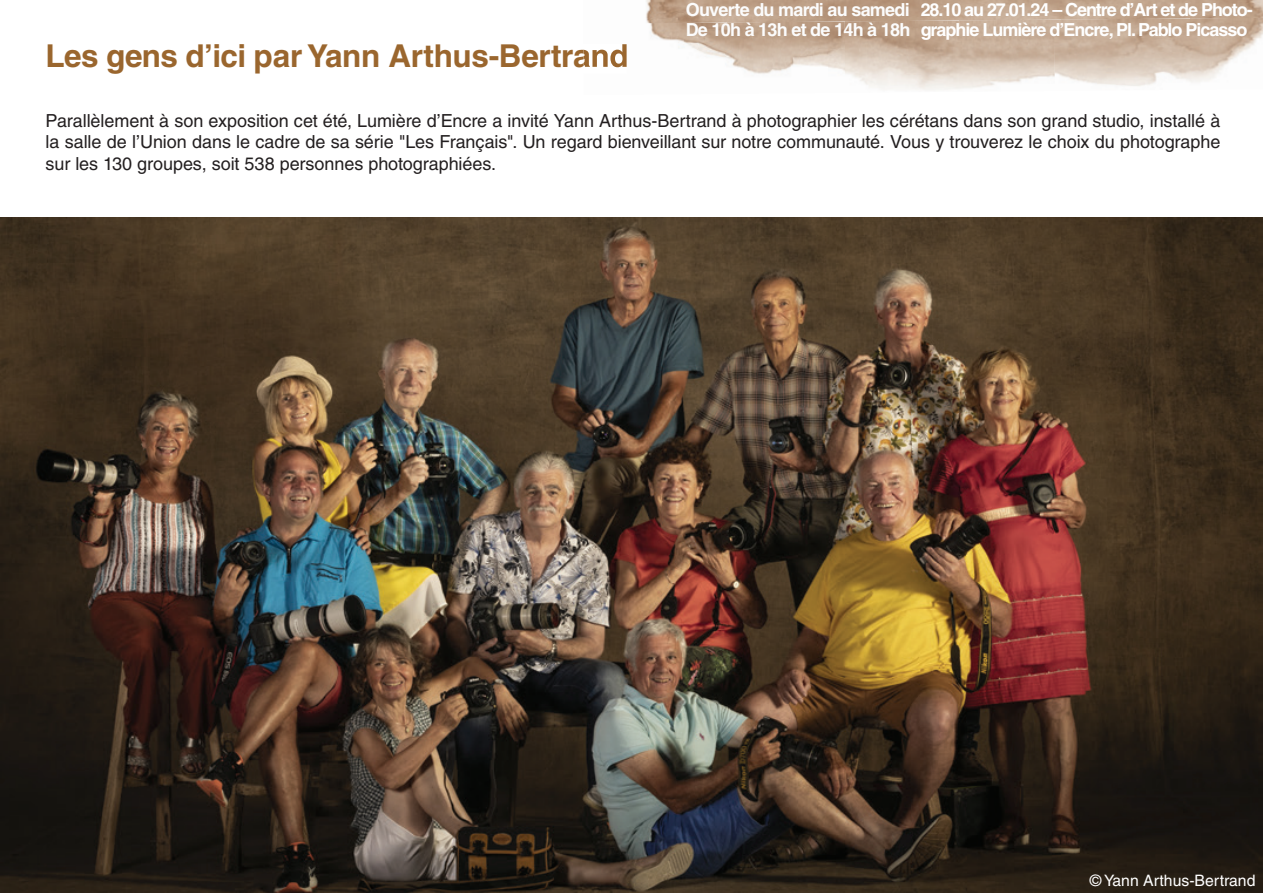
<style>
.page{position:relative;width:1263px;height:893px;background:#fff}
.page>*{position:absolute;margin:0;border:0;box-sizing:border-box;transform-origin:0 0}
.t1{font:700 31.5px "Helvetica LT";letter-spacing:-.01em;color:#9a662e}
.t2{font:18px/21.6px "Helvetica LT";letter-spacing:-.005em;color:#231f20;text-align:justify}
.t3{font:700 18px/19.5px "Helvetica LT";letter-spacing:-.055em;color:#fff}
.t4{font:700 18px/19.5px "Helvetica LT";letter-spacing:-.04em;color:#fcfcfc}
.t5{font:15.75px "Helvetica LT";color:#fff}
</style>
<div class="page">
<img style="left:0;top:218px;width:1263px;height:675px">
<img style="left:1055px;top:23px;width:208px;height:63px">
<img style="left:649px;top:23px;width:196px;height:53px">
<img style="left:646px;top:0;width:617px;height:23px">
<img style="left:583px;top:44px;width:44px;height:24px">
<h1 class="t1" style="left:46px;top:37px;width:584px">Les gens d’ici par Yann Arthus-Bertrand</h1>
<p class="t4" style="left:686px;top:0;width:226px">Ouverte du mardi au samedi<br>De 10h à 13h et de 14h à 18h</p>
<p class="t3" style="left:921px;top:0;width:333px">28.10 au 27.01.24 – Centre d’Art et de Photo&shy;graphie Lumière d’Encre, Pl. Pablo Picasso</p>
<p class="t2" style="left:46px;top:109px;width:1176px">Parallèlement à son exposition cet été, Lumière d’Encre a invité Yann Arthus-Bertrand à photographier les cérétans dans son grand studio, installé à la salle de l’Union dans le cadre de sa série "Les Français". Un regard bienveillant sur notre communauté. Vous y trouverez le choix du photographe sur les 130 groupes, soit 538 personnes photographiées.</p>
<p class="t5" style="left:1090px;top:871px;width:167px">© Yann Arthus-Bertrand</p>
</div>
